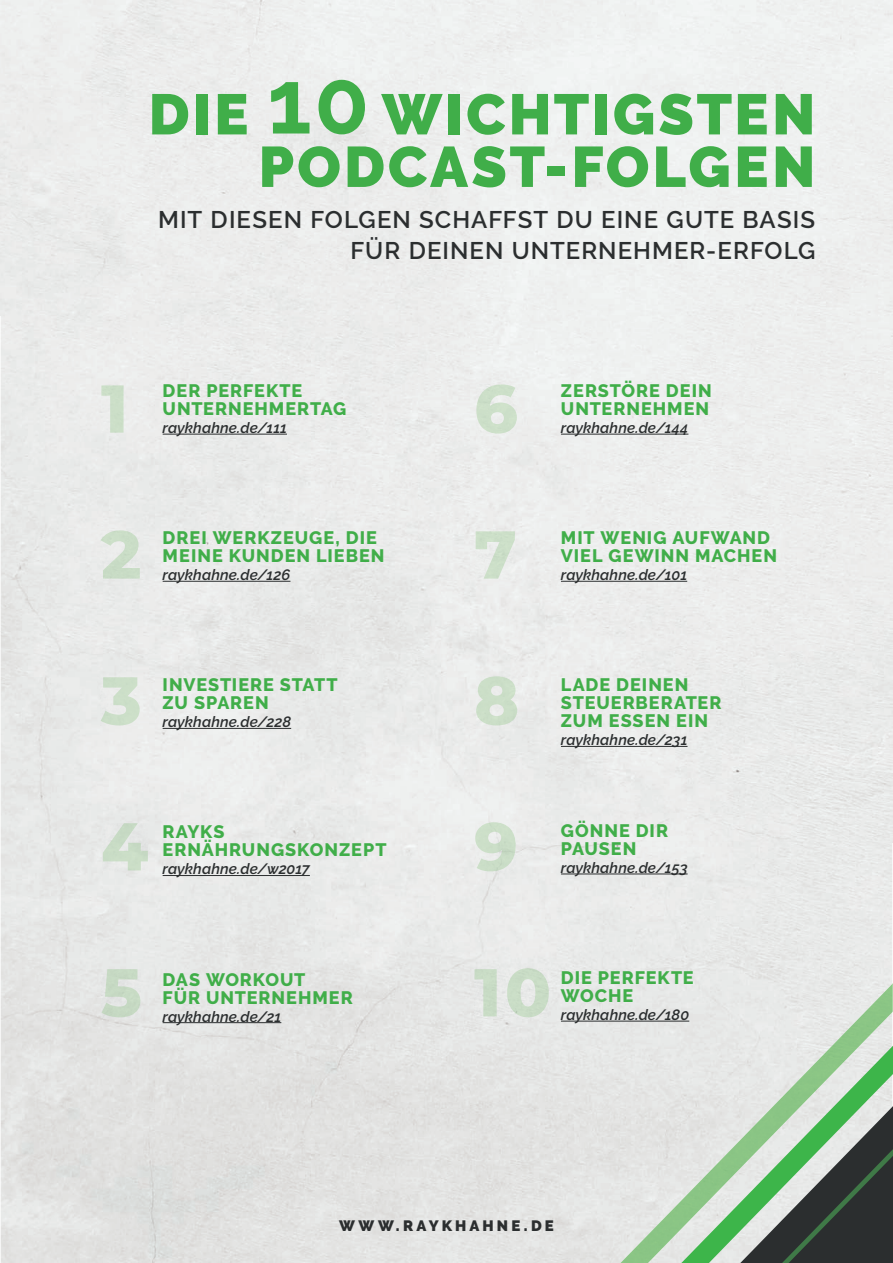
<style>
.page{position:relative;width:893px;height:1263px;background:#fff}
.page>*{position:absolute;margin:0;border:0;box-sizing:border-box;transform-origin:0 0}
.t1{font:700 90px "Raleway";color:#40ae49}
.t2{font:900 57px/52.5px "Raleway";letter-spacing:.055em;color:#40ae49;text-align:right}
.t3{font:600 24px/31.5px "Raleway";letter-spacing:.045em;color:#2b2e2f;text-align:right}
.t4{font:800 18px/18px "Raleway";letter-spacing:.055em;color:#40ae49}
.t5{font:italic 600 15px "Raleway";letter-spacing:.005em;color:#2b2e2f}
.t6{font:900 15px "Raleway";letter-spacing:.21em;color:#2b2e2f}
</style>
<div class="page">
<hr style="left:163px;top:434px;width:124px;height:1px;background:#2b2e2f">
<hr style="left:163px;top:581px;width:127px;height:1px;background:#2b2e2f">
<hr style="left:163px;top:728px;width:128px;height:1px;background:#2b2e2f">
<hr style="left:163px;top:875px;width:147px;height:1px;background:#2b2e2f">
<hr style="left:163px;top:1022px;width:118px;height:1px;background:#2b2e2f">
<hr style="left:561px;top:434px;width:127px;height:1px;background:#2b2e2f">
<hr style="left:561px;top:581px;width:126px;height:1px;background:#2b2e2f">
<hr style="left:561px;top:746px;width:126px;height:1px;background:#2b2e2f">
<hr style="left:561px;top:873px;width:127px;height:1px;background:#2b2e2f">
<hr style="left:561px;top:1021px;width:128px;height:1px;background:#2b2e2f">
<img style="left:101px;top:385px;width:23px;height:48px">
<img style="left:476px;top:384px;width:41px;height:50px">
<img style="left:101px;top:530px;width:39px;height:49px">
<img style="left:476px;top:531px;width:39px;height:48px">
<img style="left:101px;top:677px;width:39px;height:48px">
<img style="left:476px;top:676px;width:41px;height:49px">
<img style="left:103px;top:823px;width:45px;height:47px">
<img style="left:475px;top:822px;width:41px;height:49px">
<img style="left:102px;top:969px;width:38px;height:48px">
<img style="left:474px;top:968px;width:75px;height:49px">
<svg style="left:892px;top:983px;width:1px;height:29px"></svg>
<img style="left:620px;top:984px;width:272px;height:279px">
<svg style="left:681px;top:1046px;width:212px;height:217px;background:#c4dcc5"></svg>
<svg style="left:740px;top:1106px;width:153px;height:157px;background:#6f8673"></svg>
<h1 class="t1" style="left:267px;top:50px;width:104px">10</h1>
<h2 class="t2" style="left:149px;top:88px;width:101px">DIE</h2>
<h2 class="t2" style="left:259px;top:88px;width:558px">WICHTIGSTEN<br>PODCAST-FOLGEN</h2>
<h3 class="t3" style="left:158px;top:203px;width:659px">MIT DIESEN FOLGEN SCHAFFST DU EINE GUTE BASIS<br>FÜR DEINEN UNTERNEHMER-ERFOLG</h3>
<p class="t4" style="left:163px;top:382px;width:185px">DER PERFEKTE<br>UNTERNEHMERTAG</p>
<p class="t5" style="left:163px;top:419px;width:126px">raykhahne.de/111</p>
<p class="t4" style="left:163px;top:529px;width:223px">DREI WERKZEUGE, DIE<br>MEINE KUNDEN LIEBEN</p>
<p class="t5" style="left:163px;top:566px;width:129px">raykhahne.de/126</p>
<p class="t4" style="left:163px;top:676px;width:176px">INVESTIERE STATT<br>ZU SPAREN</p>
<p class="t5" style="left:163px;top:713px;width:130px">raykhahne.de/228</p>
<p class="t4" style="left:163px;top:823px;width:225px">RAYKS<br>ERNÄHRUNGSKONZEPT</p>
<p class="t5" style="left:163px;top:860px;width:149px">raykhahne.de/w2017</p>
<p class="t4" style="left:163px;top:970px;width:192px">DAS WORKOUT<br>FÜR UNTERNEHMER</p>
<p class="t5" style="left:163px;top:1007px;width:120px">raykhahne.de/21</p>
<p class="t4" style="left:561px;top:382px;width:152px">ZERSTÖRE DEIN<br>UNTERNEHMEN</p>
<p class="t5" style="left:561px;top:419px;width:129px">raykhahne.de/144</p>
<p class="t4" style="left:561px;top:529px;width:218px">MIT WENIG AUFWAND<br>VIEL GEWINN MACHEN</p>
<p class="t5" style="left:561px;top:566px;width:128px">raykhahne.de/101</p>
<p class="t4" style="left:561px;top:676px;width:162px">LADE DEINEN<br>STEUERBERATER<br>ZUM ESSEN EIN</p>
<p class="t5" style="left:561px;top:731px;width:128px">raykhahne.de/231</p>
<p class="t4" style="left:561px;top:822px;width:109px">GÖNNE DIR<br>PAUSEN</p>
<p class="t5" style="left:561px;top:859px;width:128px">raykhahne.de/153</p>
<p class="t4" style="left:561px;top:969px;width:134px">DIE PERFEKTE<br>WOCHE</p>
<p class="t5" style="left:561px;top:1006px;width:130px">raykhahne.de/180</p>
<p class="t6" style="left:339px;top:1217px;width:216px">WWW.RAYKHAHNE.DE</p>
</div>
